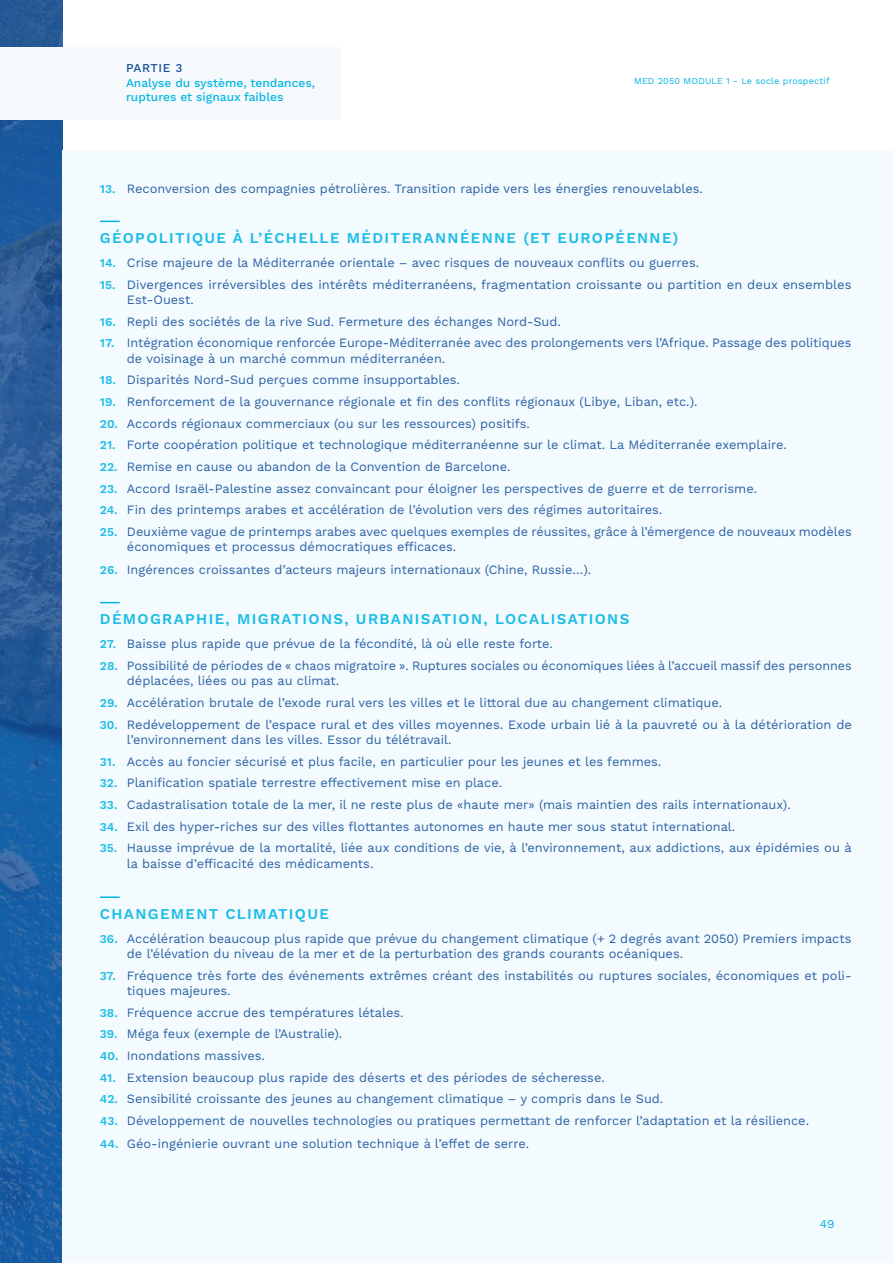
<style>
.page{position:relative;width:893px;height:1263px;background:#fff}
.page>*{position:absolute;margin:0;border:0;box-sizing:border-box;transform-origin:0 0}
.t1{font:600 15px "Work Sans";letter-spacing:.09em;color:#1dbde7}
.t2{font:12.75px/15.3px "Work Sans";color:#2b61a4}
.t3{font:500 12px/14.4px "Work Sans";color:#04b6e4}
.t4{font:500 12px "Work Sans";letter-spacing:.05em;color:#134f9a}
.t5{font:12px "Work Sans";color:#04b6e4}
.t6{font:9px "Work Sans";letter-spacing:.02em;color:#04b6e4}
.s1{font-weight:600;font-size:12px;color:#1dbde7}
</style>
<div class="page">
<svg style="left:0;top:0;width:62px;height:1263px;background:#225d9e"></svg>
<div style="left:0;top:48px;width:340px;height:72px;background:#f7fafc"></div>
<div style="left:62px;top:151px;width:831px;height:1112px;background:#f3fbfe"></div>
<svg style="left:100px;top:221px;width:20px;height:1px"></svg>
<svg style="left:100px;top:602px;width:20px;height:1px"></svg>
<hr style="left:100px;top:896px;width:20px;height:2px;background:#04b6e4">
<p class="t4" style="left:126px;top:61px;width:58px">PARTIE 3</p>
<p class="t3" style="left:126px;top:76px;width:191px">Analyse du système, tendances, ruptures et signaux faibles</p>
<p class="t6" style="left:634px;top:76px;width:197px">MED 2050 MODULE 1 - Le socle prospectif</p>
<p class="t2" style="left:100px;top:181px;width:604px"><span class="s1">13.</span> Reconversion des compagnies pétrolières. Transition rapide vers les énergies renouvelables.</p>
<p class="t1" style="left:100px;top:229px;width:580px">GÉOPOLITIQUE À L’ÉCHELLE MÉDITERANNÉENNE (ET EUROPÉENNE)</p>
<p class="t2" style="left:100px;top:255px;width:601px"><span class="s1">14.</span> Crise majeure de la Méditerranée orientale – avec risques de nouveaux conflits ou guerres.</p>
<p class="t2" style="left:127px;top:277px;width:726px;text-indent:-27px"><span class="s1">15.</span> Divergences irréversibles des intérêts méditerranéens, fragmentation croissante ou partition en deux ensembles<br>Est-Ouest.</p>
<p class="t2" style="left:100px;top:314px;width:462px"><span class="s1">16.</span> Repli des sociétés de la rive Sud. Fermeture des échanges Nord-Sud.</p>
<p class="t2" style="left:127px;top:336px;width:726px;text-indent:-27px"><span class="s1">17.</span> Intégration économique renforcée Europe-Méditerranée avec des prolongements vers l’Afrique. Passage des politiques de voisinage à un marché commun méditerranéen.</p>
<p class="t2" style="left:100px;top:373px;width:362px"><span class="s1">18.</span> Disparités Nord-Sud perçues comme insupportables.</p>
<p class="t2" style="left:100px;top:394px;width:599px"><span class="s1">19.</span> Renforcement de la gouvernance régionale et fin des conflits régionaux (Libye, Liban, etc.).</p>
<p class="t2" style="left:100px;top:416px;width:432px"><span class="s1">20.</span> Accords régionaux commerciaux (ou sur les ressources) positifs.</p>
<p class="t2" style="left:100px;top:438px;width:688px"><span class="s1">21.</span> Forte coopération politique et technologique méditerranéenne sur le climat. La Méditerranée exemplaire.</p>
<p class="t2" style="left:100px;top:459px;width:412px"><span class="s1">22.</span> Remise en cause ou abandon de la Convention de Barcelone.</p>
<p class="t2" style="left:100px;top:481px;width:659px"><span class="s1">23.</span> Accord Israël-Palestine assez convaincant pour éloigner les perspectives de guerre et de terrorisme.</p>
<p class="t2" style="left:100px;top:503px;width:564px"><span class="s1">24.</span> Fin des printemps arabes et accélération de l’évolution vers des régimes autoritaires.</p>
<p class="t2" style="left:127px;top:525px;width:726px;text-indent:-27px"><span class="s1">25.</span> Deuxième vague de printemps arabes avec quelques exemples de réussites, grâce à l’émergence de nouveaux modèles économiques et processus démocratiques efficaces.</p>
<p class="t2" style="left:100px;top:562px;width:493px"><span class="s1">26.</span> Ingérences croissantes d’acteurs majeurs internationaux (Chine, Russie…).</p>
<p class="t1" style="left:100px;top:610px;width:531px">DÉMOGRAPHIE, MIGRATIONS, URBANISATION, LOCALISATIONS</p>
<p class="t2" style="left:100px;top:637px;width:455px"><span class="s1">27.</span> Baisse plus rapide que prévue de la fécondité, là où elle reste forte.</p>
<p class="t2" style="left:127px;top:658px;width:726px;text-indent:-27px"><span class="s1">28.</span> Possibilité de périodes de « chaos migratoire ». Ruptures sociales ou économiques liées à l’accueil massif des personnes déplacées, liées ou pas au climat.</p>
<p class="t2" style="left:100px;top:695px;width:624px"><span class="s1">29.</span> Accélération brutale de l’exode rural vers les villes et le littoral due au changement climatique.</p>
<p class="t2" style="left:127px;top:717px;width:726px;text-indent:-27px"><span class="s1">30.</span> Redéveloppement de l’espace rural et des villes moyennes. Exode urbain lié à la pauvreté ou à la détérioration de l’environnement dans les villes. Essor du télétravail.</p>
<p class="t2" style="left:100px;top:754px;width:563px"><span class="s1">31.</span> Accès au foncier sécurisé et plus facile, en particulier pour les jeunes et les femmes.</p>
<p class="t2" style="left:100px;top:776px;width:404px"><span class="s1">32.</span> Planification spatiale terrestre effectivement mise en place.</p>
<p class="t2" style="left:100px;top:797px;width:692px"><span class="s1">33.</span> Cadastralisation totale de la mer, il ne reste plus de «haute mer» (mais maintien des rails internationaux).</p>
<p class="t2" style="left:100px;top:819px;width:637px"><span class="s1">34.</span> Exil des hyper-riches sur des villes flottantes autonomes en haute mer sous statut international.</p>
<p class="t2" style="left:127px;top:840px;width:726px;line-height:16.2px;text-indent:-27px"><span class="s1">35.</span> Hausse imprévue de la mortalité, liée aux conditions de vie, à l’environnement, aux addictions, aux épidémies ou à la baisse d’efficacité des médicaments.</p>
<p class="t1" style="left:100px;top:905px;width:231px">CHANGEMENT CLIMATIQUE</p>
<p class="t2" style="left:127px;top:931px;width:726px;text-indent:-27px"><span class="s1">36.</span> Accélération beaucoup plus rapide que prévue du changement climatique (+ 2 degrés avant 2050) Premiers impacts de l’élévation du niveau de la mer et de la perturbation des grands courants océaniques.</p>
<p class="t2" style="left:127px;top:968px;width:726px;text-indent:-27px"><span class="s1">37.</span> Fréquence très forte des événements extrêmes créant des instabilités ou ruptures sociales, économiques et poli&shy;tiques majeures.</p>
<p class="t2" style="left:100px;top:1005px;width:305px"><span class="s1">38.</span> Fréquence accrue des températures létales.</p>
<p class="t2" style="left:100px;top:1027px;width:244px"><span class="s1">39.</span> Méga feux (exemple de l’Australie).</p>
<p class="t2" style="left:100px;top:1049px;width:167px"><span class="s1">40.</span> Inondations massives.</p>
<p class="t2" style="left:100px;top:1070px;width:506px"><span class="s1">41.</span> Extension beaucoup plus rapide des déserts et des périodes de sécheresse.</p>
<p class="t2" style="left:100px;top:1092px;width:565px"><span class="s1">42.</span> Sensibilité croissante des jeunes au changement climatique – y compris dans le Sud.</p>
<p class="t2" style="left:100px;top:1114px;width:711px"><span class="s1">43.</span> Développement de nouvelles technologies ou pratiques permettant de renforcer l’adaptation et la résilience.</p>
<p class="t2" style="left:100px;top:1136px;width:431px"><span class="s1">44.</span> Géo-ingénierie ouvrant une solution technique à l’effet de serre.</p>
<p class="t5" style="left:820px;top:1217px;width:16px">49</p>
</div>
